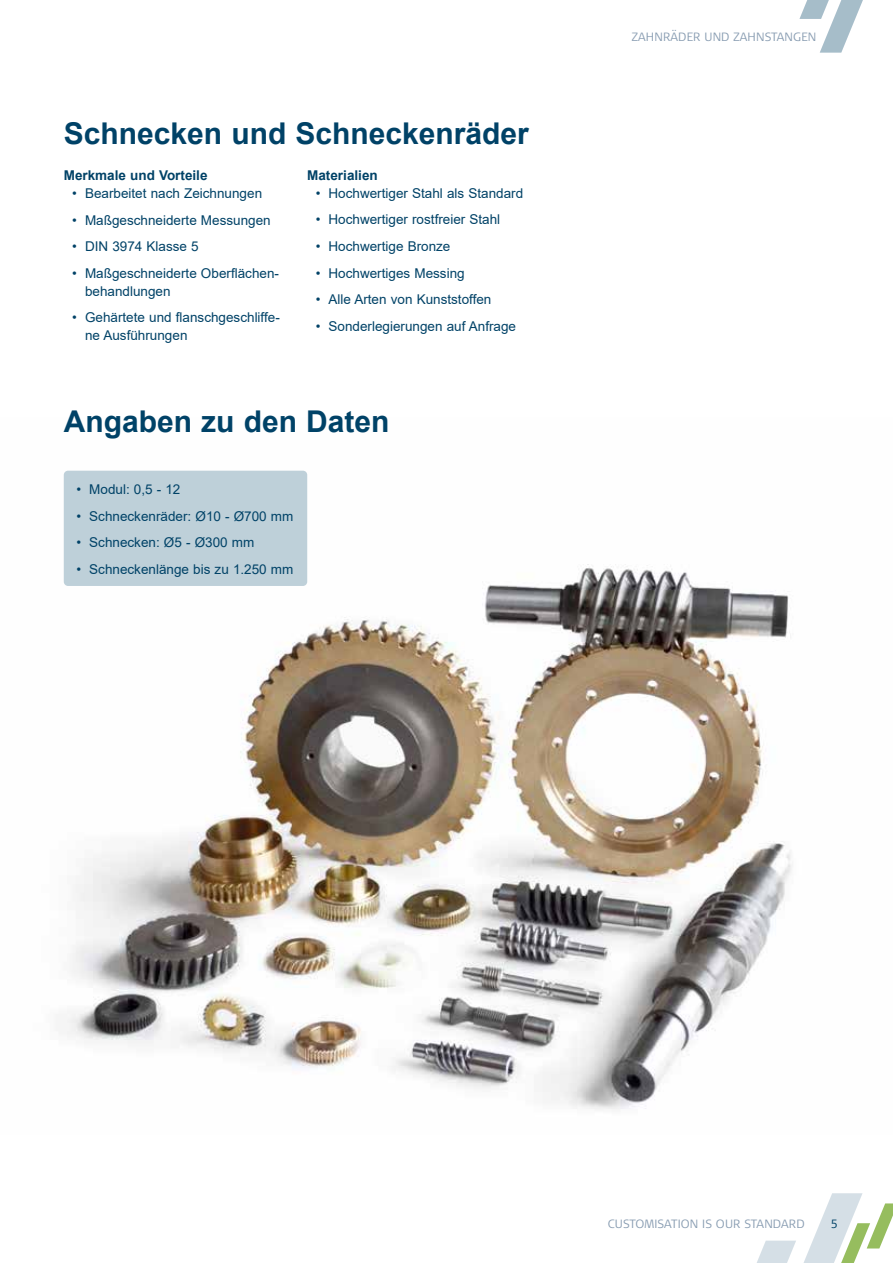
<style>
.page{position:relative;width:893px;height:1263px;background:#fff}
.page>*{position:absolute;margin:0;border:0;box-sizing:border-box;transform-origin:0 0}
.t1{font:700 30px "Arial";color:#004267}
.t2{font:13.5px/18px "Arial";color:#004267}
.t3{font:700 13.5px "Arial";color:#004267}
.t4{font:300 12px "Signa OT";letter-spacing:.01em;color:#899db2}
.t5{font:300 12px "Signa OT";color:#004267}
</style>
<div class="page">
<svg style="left:757px;top:1193px;width:136px;height:70px"></svg>
<svg style="left:799px;top:0;width:64px;height:53px"></svg>
<img style="left:63px;top:470px;width:729px;height:640px">
<div style="left:64px;top:471px;width:243px;height:115px;background:#bed0d9;border-radius:4px"></div>
<h1 class="t1" style="left:64px;top:112px;width:467px">Schnecken und Schneckenräder</h1>
<p class="t3" style="left:64px;top:166px;width:145px">Merkmale und Vorteile</p>
<p class="t2" style="left:72px;top:184px;width:191px">• Bearbeitet nach Zeichnungen</p>
<p class="t2" style="left:72px;top:211px;width:200px">• Maßgeschneiderte Messungen</p>
<p class="t2" style="left:72px;top:237px;width:128px">• DIN 3974 Klasse 5</p>
<p class="t2" style="left:85px;top:264px;width:195px;text-indent:-13px">• Maßgeschneiderte Oberflächen&shy;behandlungen</p>
<p class="t2" style="left:85px;top:308px;width:196px;text-indent:-13px">• Gehärtete und flanschgeschliffe&shy;ne Ausführungen</p>
<p class="t3" style="left:307px;top:166px;width:72px">Materialien</p>
<p class="t2" style="left:316px;top:184px;width:209px">• Hochwertiger Stahl als Standard</p>
<p class="t2" style="left:316px;top:211px;width:186px">• Hochwertiger rostfreier Stahl</p>
<p class="t2" style="left:316px;top:237px;width:136px">• Hochwertige Bronze</p>
<p class="t2" style="left:316px;top:264px;width:150px">• Hochwertiges Messing</p>
<p class="t2" style="left:316px;top:290px;width:177px">• Alle Arten von Kunststoffen</p>
<p class="t2" style="left:316px;top:317px;width:202px">• Sonderlegierungen auf Anfrage</p>
<h1 class="t1" style="left:64px;top:400px;width:327px">Angaben zu den Daten</h1>
<p class="t2" style="left:77px;top:480px;width:105px">• Modul: 0,5 - 12</p>
<p class="t2" style="left:77px;top:507px;width:218px">• Schneckenräder: Ø10 - Ø700 mm</p>
<p class="t2" style="left:77px;top:533px;width:179px">• Schnecken: Ø5 - Ø300 mm</p>
<p class="t2" style="left:77px;top:560px;width:218px">• Schneckenlänge bis zu 1.250 mm</p>
<p class="t4" style="left:632px;top:29px;width:186px">ZAHNRÄDER UND ZAHNSTANGEN</p>
<p class="t4" style="left:608px;top:1216px;width:198px">CUSTOMISATION IS OUR STANDARD</p>
<p class="t5" style="left:831px;top:1216px;width:9px">5</p>
</div>
